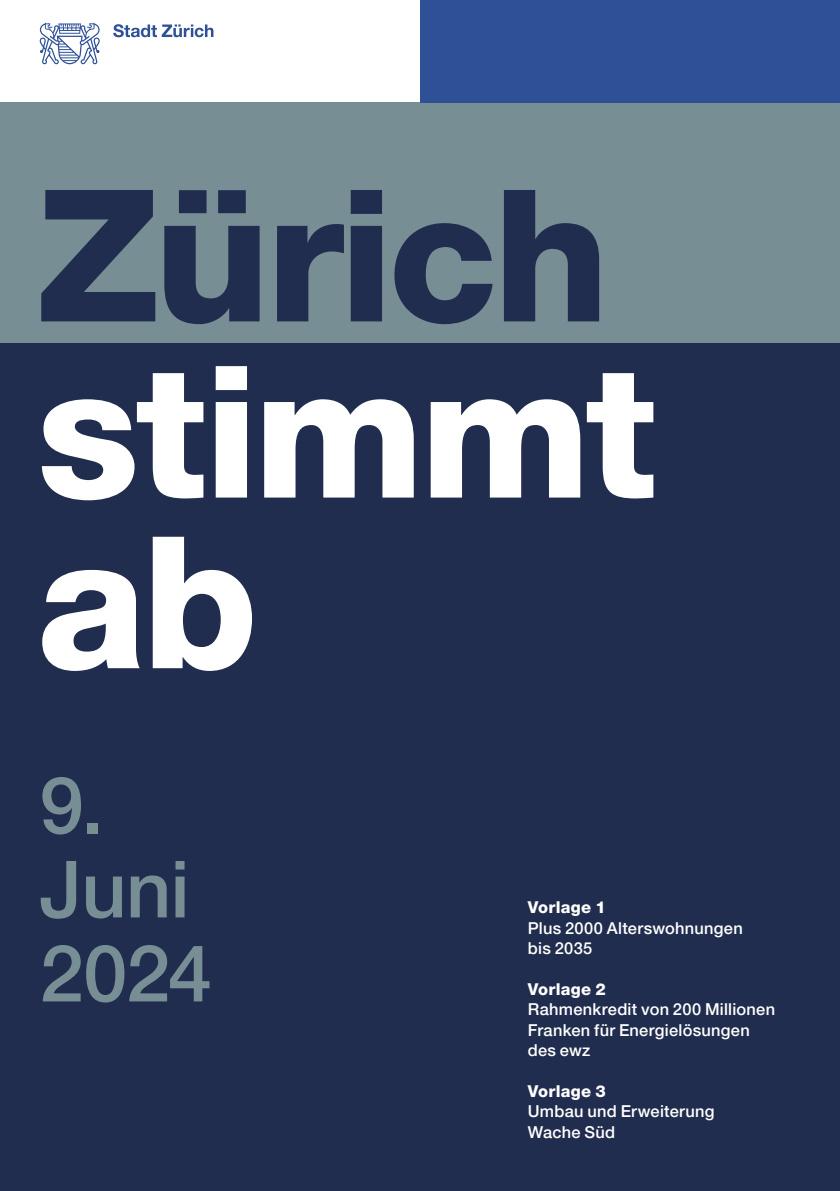
<style>
.page{position:relative;width:840px;height:1191px;background:#fff}
.page>*{position:absolute;margin:0;border:0;box-sizing:border-box;transform-origin:0 0}
.t1{font:800 184px/170.6px "Helvetica Neue LT Pro";letter-spacing:-.02em;color:#fff}
.t2{font:800 184px "Helvetica Neue LT Pro";letter-spacing:-.025em;color:#212d4e}
.t3{font:500 79px "Helvetica Neue LT Pro";letter-spacing:-.01em;color:#788e95}
.t4{font:500 16.4px "Helvetica Neue LT Pro";letter-spacing:.015em;color:#fff}
.t5{font:800 16.4px "Helvetica Neue LT Pro";letter-spacing:.015em;color:#fff}
</style>
<div class="page">
<svg style="left:40px;top:23px;width:60px;height:41px"></svg>
<svg style="left:113px;top:24px;width:100px;height:13px"></svg>
<div style="left:0;top:102px;width:839px;height:1089px;background:#212d4e"></div>
<div style="left:0;top:102px;width:839px;height:240px;background:#788e95"></div>
<div style="left:420px;top:0;width:419px;height:102px;background:#2d5097"></div>
<p class="t2" style="left:37px;top:146px;width:573px">Zürich</p>
<h1 class="t1" style="left:37px;top:346px;width:621px">stimmt ab</h1>
<p class="t3" style="left:40px;top:757px;width:66px">9.</p>
<p class="t3" style="left:40px;top:841px;width:151px">Juni</p>
<p class="t5" style="left:527px;top:897px;width:80px">Vorlage 1</p>
<p class="t4" style="left:527px;top:918px;width:216px">Plus 2000 Alterswohnungen</p>
<p class="t3" style="left:40px;top:925px;width:174px">2024</p>
<p class="t4" style="left:527px;top:938px;width:66px">bis 2035</p>
<p class="t5" style="left:527px;top:979px;width:80px">Vorlage 2</p>
<p class="t4" style="left:527px;top:999px;width:249px">Rahmenkredit von 200 Millionen</p>
<p class="t4" style="left:527px;top:1020px;width:223px">Franken für Energielösungen</p>
<p class="t4" style="left:527px;top:1040px;width:64px">des ewz</p>
<p class="t5" style="left:527px;top:1081px;width:80px">Vorlage 3</p>
<p class="t4" style="left:527px;top:1101px;width:188px">Umbau und Erweiterung</p>
<p class="t4" style="left:527px;top:1122px;width:89px">Wache Süd</p>
</div>
